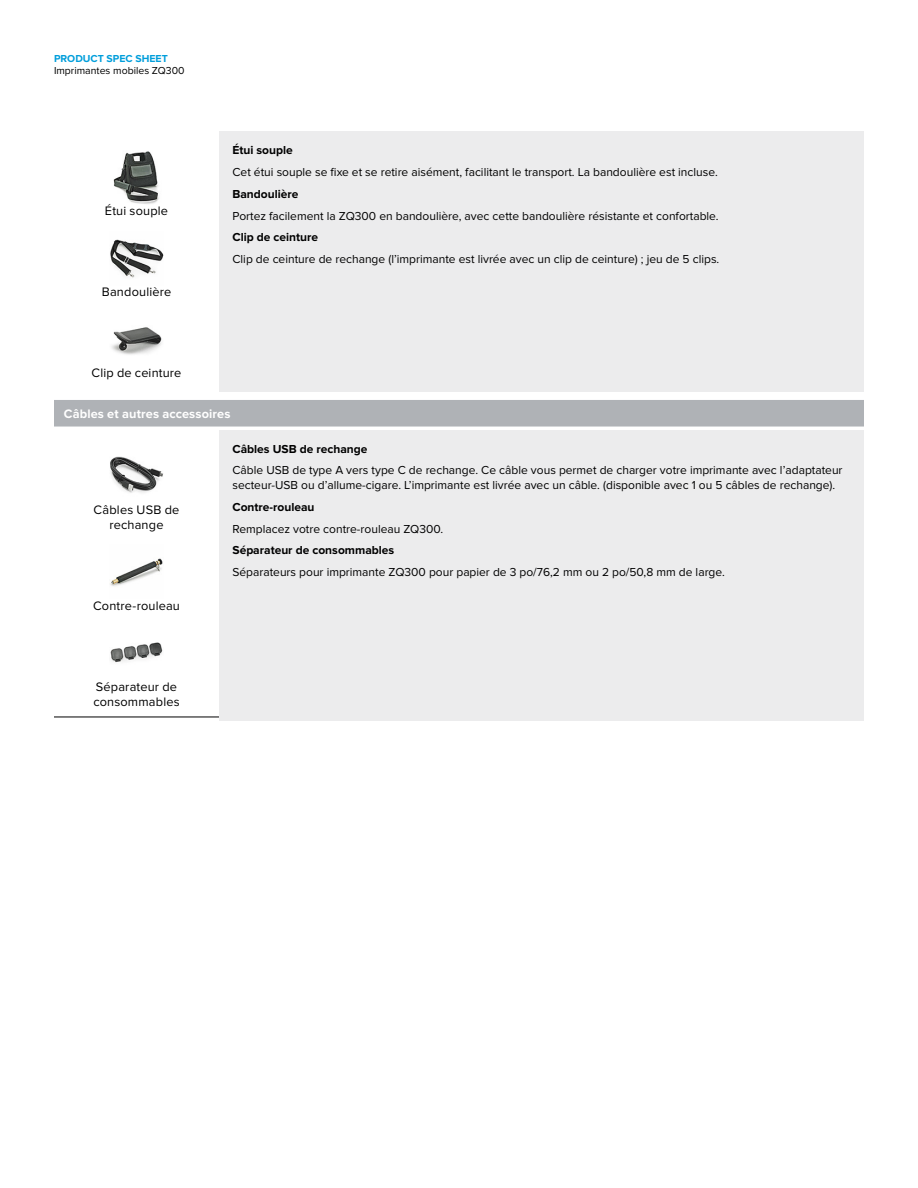
<style>
.page{position:relative;width:918px;height:1188px;background:#fff}
.page>*{position:absolute;margin:0;border:0;box-sizing:border-box;transform-origin:0 0}
.t1{font:12.75px/15px "Proxima Nova";letter-spacing:.015em;color:#000;text-align:center}
.t2{font:700 12.75px "Proxima Nova";letter-spacing:.01em;color:#fff}
.t3{font:12px/15px "Proxima Nova";color:#000}
.t4{font:700 12px "Proxima Nova";color:#000}
.t5{font:10.5px "Proxima Nova";color:#000}
.t6{font:700 10.5px "Proxima Nova";color:#009edb}
</style>
<div class="page">
<hr style="left:54px;top:717px;width:810px;height:1px;background:#000">
<div style="left:219px;top:131px;width:645px;height:261px;background:#ececed"></div>
<img style="left:113px;top:151px;width:46px;height:53px">
<img style="left:110px;top:239px;width:54px;height:39px">
<img style="left:111px;top:327px;width:51px;height:28px">
<div style="left:54px;top:398px;width:810px;height:30px;background:#afb2b6"></div>
<hr style="left:54px;top:397px;width:810px;height:3px;background:#fff">
<hr style="left:54px;top:427px;width:810px;height:3px;background:#fff">
<div style="left:219px;top:430px;width:645px;height:291px;background:#ececed"></div>
<img style="left:110px;top:456px;width:53px;height:37px">
<img style="left:110px;top:558px;width:53px;height:29px">
<img style="left:110px;top:642px;width:53px;height:21px">
<p class="t6" style="left:54px;top:52px;width:115px">PRODUCT SPEC SHEET</p>
<p class="t5" style="left:54px;top:64px;width:132px">Imprimantes mobiles ZQ300</p>
<p class="t1" style="left:105px;top:204px;width:65px">Étui souple</p>
<p class="t1" style="left:102px;top:285px;width:71px">Bandoulière</p>
<p class="t1" style="left:92px;top:366px;width:91px">Clip de ceinture</p>
<p class="t4" style="left:232px;top:144px;width:62px">Étui souple</p>
<p class="t3" style="left:232px;top:165px;width:487px">Cet étui souple se fixe et se retire aisément, facilitant le transport. La bandoulière est incluse.</p>
<p class="t4" style="left:232px;top:187px;width:67px">Bandoulière</p>
<p class="t3" style="left:232px;top:208px;width:488px">Portez facilement la ZQ300 en bandoulière, avec cette bandoulière résistante et confortable.</p>
<p class="t4" style="left:232px;top:231px;width:87px">Clip de ceinture</p>
<p class="t3" style="left:232px;top:252px;width:488px">Clip de ceinture de rechange (l’imprimante est livrée avec un clip de ceinture) ; jeu de 5 clips.</p>
<p class="t2" style="left:64px;top:407px;width:168px">Câbles et autres accessoires</p>
<p class="t1" style="left:94px;top:502px;width:87px">Câbles USB de rechange</p>
<p class="t1" style="left:93px;top:598px;width:88px">Contre-rouleau</p>
<p class="t1" style="left:93px;top:679px;width:88px;text-align:left">Séparateur de consommables</p>
<p class="t4" style="left:232px;top:442px;width:137px">Câbles USB de rechange</p>
<p class="t3" style="left:232px;top:463px;width:612px">Câble USB de type A vers type C de rechange. Ce câble vous permet de charger votre imprimante avec l’adaptateur secteur-USB ou d’allume-cigare. L’imprimante est livrée avec un câble. (disponible avec 1 ou 5 câbles de rechange).</p>
<p class="t4" style="left:232px;top:500px;width:83px">Contre-rouleau</p>
<p class="t3" style="left:232px;top:521px;width:212px">Remplacez votre contre-rouleau ZQ300.</p>
<p class="t4" style="left:232px;top:544px;width:163px">Séparateur de consommables</p>
<p class="t3" style="left:232px;top:565px;width:494px">Séparateurs pour imprimante ZQ300 pour papier de 3 po/76,2 mm ou 2 po/50,8 mm de large.</p>
</div>
